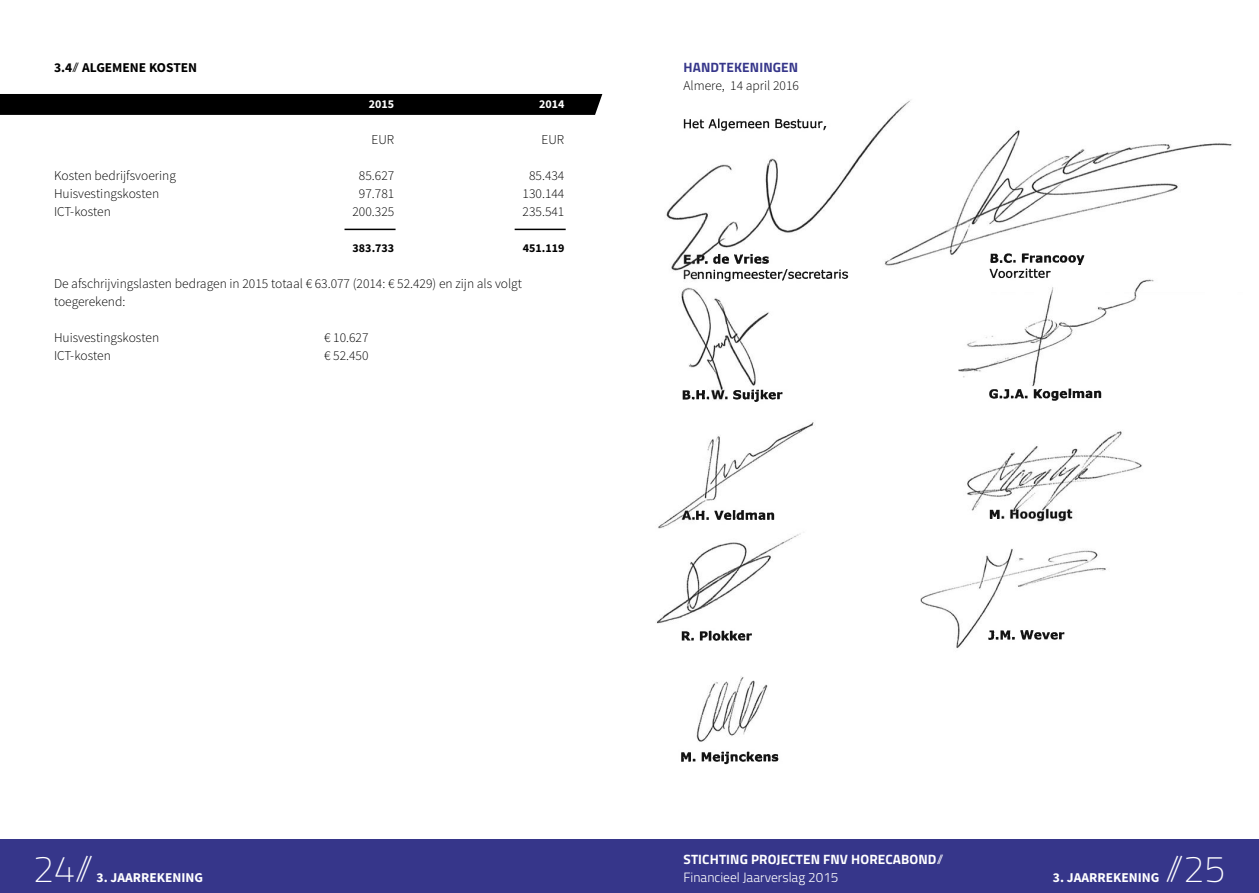
<style>
.page{position:relative;width:1259px;height:893px;background:#fff}
.page>*{position:absolute;margin:0;border:0;box-sizing:border-box;transform-origin:0 0}
.t1{font:100 37.5px "Titillium";color:#fff}
.t2{font:300 13.5px/18px "Source Sans Pro";color:#000}
.t3{font:700 13.5px "Titillium";letter-spacing:.01em;color:#fff}
.t4{font:700 13.5px "Source Sans Pro";color:#fff}
.t5{font:300 13.5px "Titillium";color:#fff}
.t6{font:700 13.5px "Source Sans Pro";color:#000}
.t7{font:700 13.5px "Titillium";letter-spacing:.01em;color:#36368a}
.t8{font:700 12px "Source Sans Pro";color:#000}
.t9{font:700 12px "Source Sans Pro";color:#fff}
.s1{font-family:"Titillium";font-weight:300}
.s2{font-weight:300}
</style>
<div class="page">
<div style="left:0;top:839px;width:1259px;height:54px;background:#36368a"></div>
<img style="left:657px;top:143px;width:575px;height:481px">
<img style="left:681px;top:100px;width:421px;height:665px">
<div style="left:0;top:94px;width:602px;height:21px;background:#000"></div>
<hr style="left:344px;top:229px;width:51px;height:1px;background:#000">
<hr style="left:514px;top:229px;width:52px;height:1px;background:#000">
<p class="t6" style="left:54px;top:59px;width:145px">3.4<span class="s1">//</span> ALGEMENE KOSTEN</p>
<p class="t9" style="left:369px;top:96px;width:27px">2015</p>
<p class="t9" style="left:539px;top:96px;width:27px">2014</p>
<p class="t2" style="left:371px;top:131px;width:24px">EUR</p>
<p class="t2" style="left:541px;top:131px;width:24px">EUR</p>
<p class="t2" style="left:54px;top:167px;width:124px">Kosten bedrijfsvoering</p>
<p class="t2" style="left:359px;top:167px;width:37px">85.627</p>
<p class="t2" style="left:529px;top:167px;width:37px">85.434</p>
<p class="t2" style="left:54px;top:185px;width:107px">Huisvestingskosten</p>
<p class="t2" style="left:359px;top:185px;width:37px">97.781</p>
<p class="t2" style="left:522px;top:185px;width:43px">130.144</p>
<p class="t2" style="left:54px;top:203px;width:58px">ICT-kosten</p>
<p class="t2" style="left:352px;top:203px;width:43px">200.325</p>
<p class="t2" style="left:522px;top:203px;width:43px">235.541</p>
<p class="t8" style="left:353px;top:240px;width:43px">383.733</p>
<p class="t8" style="left:523px;top:240px;width:43px">451.119</p>
<p class="t2" style="left:54px;top:275px;width:469px">De afschrijvingslasten bedragen in 2015 totaal € 63.077 (2014: € 52.429) en zijn als volgt toegerekend:</p>
<p class="t2" style="left:54px;top:329px;width:107px">Huisvestingskosten</p>
<p class="t2" style="left:324px;top:329px;width:46px">€ 10.627</p>
<p class="t2" style="left:54px;top:347px;width:58px">ICT-kosten</p>
<p class="t2" style="left:324px;top:347px;width:46px">€ 52.450</p>
<p class="t7" style="left:683px;top:57px;width:116px">HANDTEKENINGEN</p>
<p class="t2" style="left:683px;top:77px;width:117px">Almere, 14 april 2016</p>
<p class="t3" style="left:683px;top:849px;width:262px">STICHTING PROJECTEN FNV HORECABOND<span class="s2">//</span></p>
<h1 class="t1" style="left:33px;top:842px;width:62px">24//</h1>
<h1 class="t1" style="left:1165px;top:842px;width:62px">//25</h1>
<p class="t4" style="left:97px;top:869px;width:108px">3. JAARREKENING</p>
<p class="t5" style="left:683px;top:867px;width:156px">Financieel Jaarverslag 2015</p>
<p class="t4" style="left:1053px;top:869px;width:108px">3. JAARREKENING</p>
</div>
